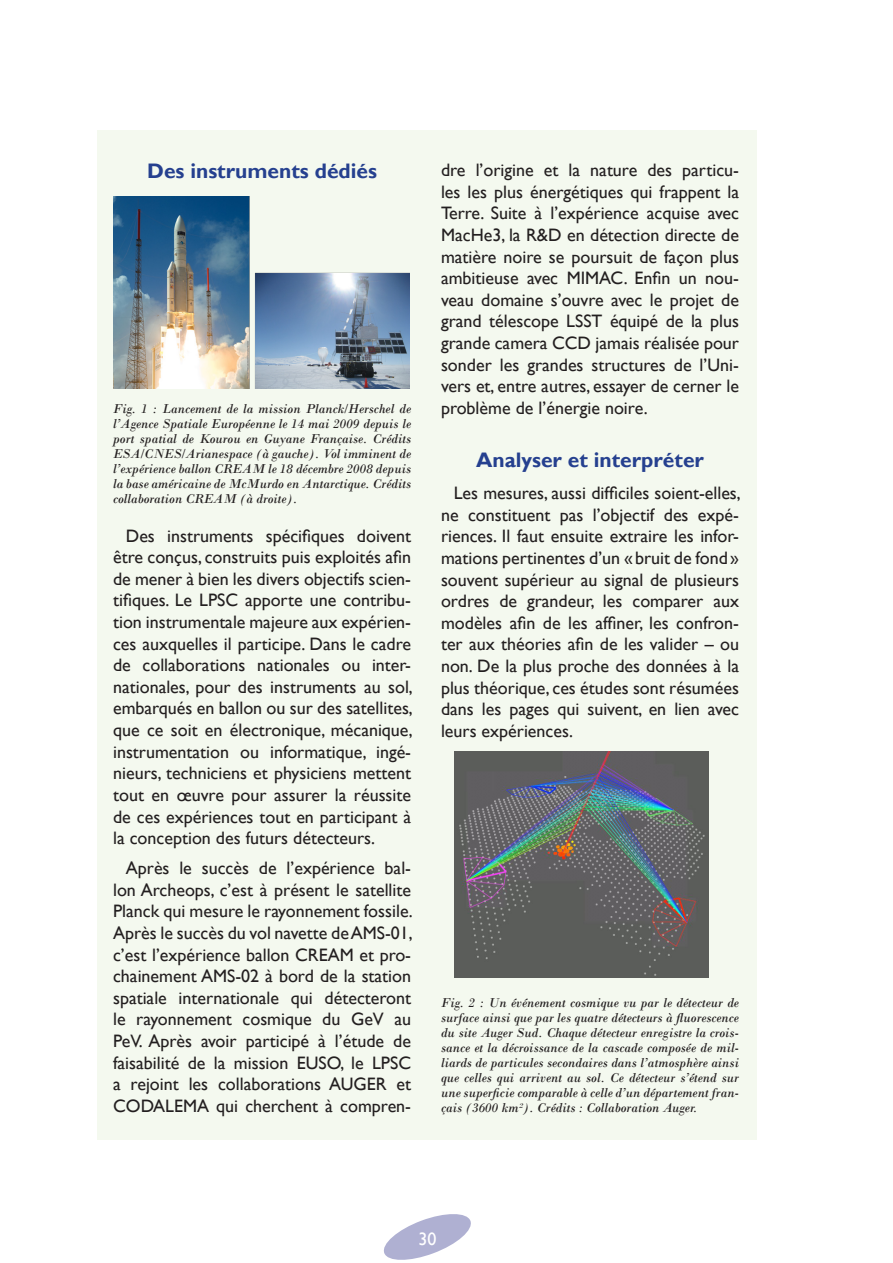
<style>
.page{position:relative;width:893px;height:1263px;background:#fff}
.page>*{position:absolute;margin:0;border:0;box-sizing:border-box;transform-origin:0 0}
.t1{font:700 21px "Gill Sans";color:#25408f}
.t2{font:18px/21.6px "Gill Sans";color:#231f20;text-align:justify}
.t3{font:18px "Gill Sans";color:#fff}
.t4{font:italic 13.5px/15px "Bodoni";color:#231f20;text-align:justify}
</style>
<div class="page">
<svg style="left:383px;top:1214px;width:88px;height:46px"></svg>
<div style="left:97px;top:130px;width:659px;height:1010px;background:#f4f9ef"></div>
<img style="left:114px;top:197px;width:295px;height:192px">
<img style="left:455px;top:752px;width:253px;height:226px">
<p class="t1" style="left:147px;top:158px;width:231px">Des instruments dédiés</p>
<p class="t4" style="left:113px;top:401px;width:299px">Fig. 1 : Lancement de la mission Planck/Herschel de l’Agence Spatiale Européenne le 14 mai 2009 depuis le port spatial de Kourou en Guyane Française. Crédits ESA/CNES/Arianespace (à gauche). Vol imminent de l’expérience ballon CREAM le 18 décembre 2008 depuis la base américaine de McMurdo en Antarctique. Crédits collaboration CREAM (à droite).</p>
<p class="t2" style="left:113px;top:525px;width:301px;text-indent:13px">Des instruments spécifiques doivent être conçus, construits puis exploités afin de mener à bien les divers objectifs scien&shy;tifiques. Le LPSC apporte une contribu&shy;tion instrumentale majeure aux expérien&shy;ces auxquelles il participe. Dans le cadre de collaborations nationales ou inter&shy;nationales, pour des instruments au sol, embarqués en ballon ou sur des satellites, que ce soit en électronique, mécanique, instrumentation ou informatique, ingé&shy;nieurs, techniciens et physiciens mettent tout en œuvre pour assurer la réussite de ces expériences tout en participant à la conception des futurs détecteurs.</p>
<p class="t2" style="left:113px;top:858px;width:301px;text-indent:13px">Après le succès de l’expérience bal&shy;lon Archeops, c’est à présent le satellite Planck qui mesure le rayonnement fossile.<br>Après le succès du vol navette de AMS‑01, c’est l’expérience ballon CREAM et pro&shy;chainement AMS‑02 à bord de la station spatiale internationale qui détecteront le rayonnement cosmique du GeV au PeV. Après avoir participé à l’étude de faisabilité de la mission EUSO, le LPSC a rejoint les collaborations AUGER et CODALEMA qui cherchent à compren-</p>
<p class="t2" style="left:441px;top:160px;width:300px">dre l’origine et la nature des particu&shy;les les plus énergétiques qui frappent la Terre. Suite à l’expérience acquise avec MacHe3, la R&amp;D en détection directe de matière noire se poursuit de façon plus ambitieuse avec MIMAC. Enfin un nou&shy;veau domaine s’ouvre avec le projet de grand télescope LSST équipé de la plus grande camera CCD jamais réalisée pour sonder les grandes structures de l’Uni&shy;vers et, entre autres, essayer de cerner le problème de l’énergie noire.</p>
<p class="t1" style="left:476px;top:447px;width:229px">Analyser et interpréter</p>
<p class="t2" style="left:441px;top:483px;width:301px;text-indent:13px">Les mesures, aussi difficiles soient-elles, ne constituent pas l’objectif des expé&shy;riences. Il faut ensuite extraire les infor&shy;mations pertinentes d’un « bruit de fond» souvent supérieur au signal de plusieurs ordres de grandeur, les comparer aux modèles afin de les affiner, les confron&shy;ter aux théories afin de les valider – ou non. De la plus proche des données à la plus théorique, ces études sont résumées dans les pages qui suivent, en lien avec leurs expériences.</p>
<p class="t4" style="left:441px;top:995px;width:299px">Fig. 2 : Un événement cosmique vu par le détecteur de surface ainsi que par les quatre détecteurs à fluorescence du site Auger Sud. Chaque détecteur enregistre la crois&shy;sance et la décroissance de la cascade composée de mil&shy;liards de particules secondaires dans l’atmosphère ainsi que celles qui arrivent au sol. Ce détecteur s’étend sur une superficie comparable à celle d’un département fran&shy;çais (3600 km²). Crédits : Collaboration Auger.</p>
<p class="t3" style="left:418px;top:1228px;width:19px">30</p>
</div>
